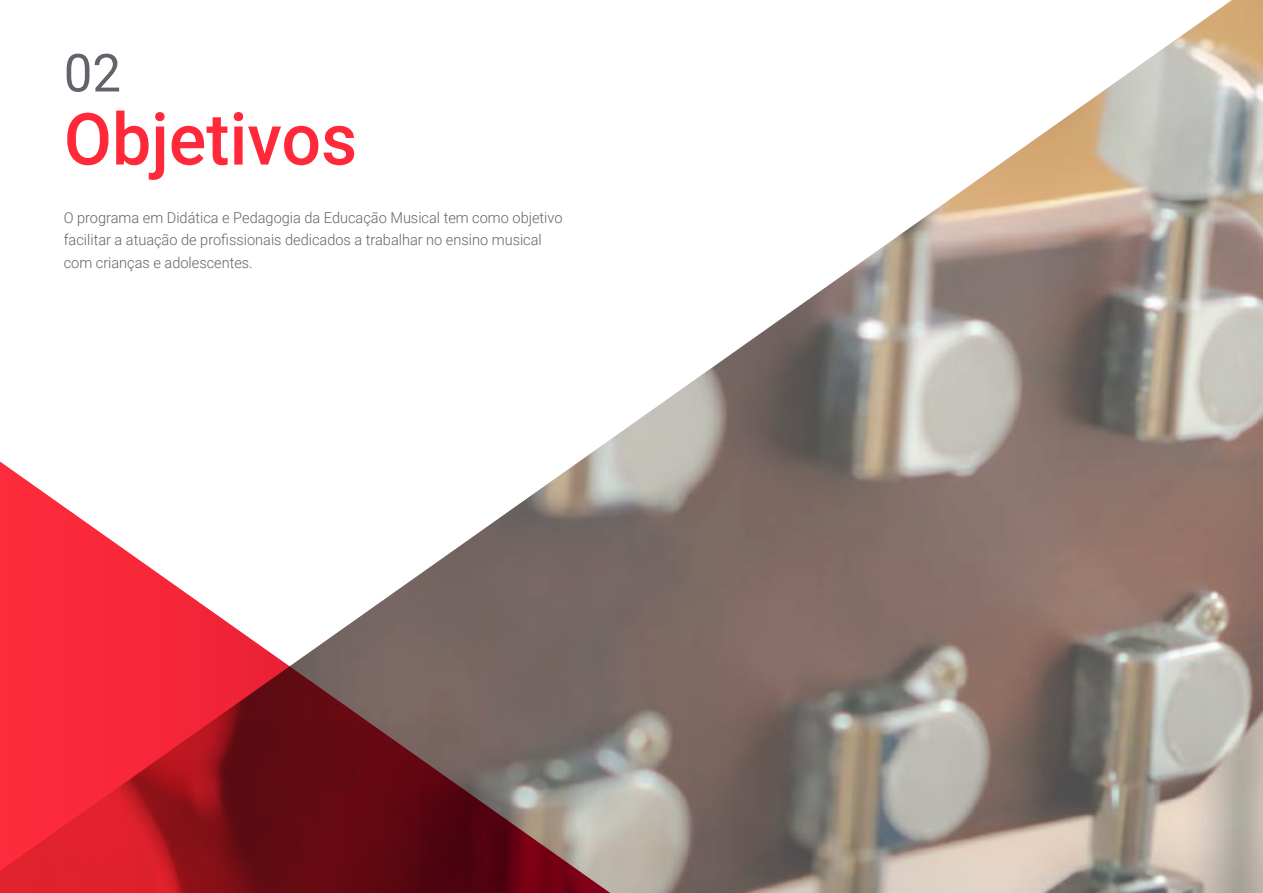
<style>
.page{position:relative;width:1263px;height:893px;background:#fff}
.page>*{position:absolute;margin:0;border:0;box-sizing:border-box;transform-origin:0 0}
.t1{font:500 72px "Roboto";color:#ff293a}
.t2{font:52.5px "Roboto";color:#61646a}
.t3{font:300 15px/22.5px "Roboto";color:#61646a}
</style>
<div class="page">
<img style="left:601px;top:0;width:662px;height:893px">
<svg style="left:0;top:446px;width:640px;height:447px"></svg>
<h2 class="t2" style="left:64px;top:36px;width:59px">02</h2>
<h1 class="t1" style="left:64px;top:89px;width:295px">Objetivos</h1>
<p class="t3" style="left:64px;top:205px;width:500px">O programa em Didática e Pedagogia da Educação Musical tem como objetivo facilitar a atuação de profissionais dedicados a trabalhar no ensino musical com crianças e adolescentes.</p>
</div>
